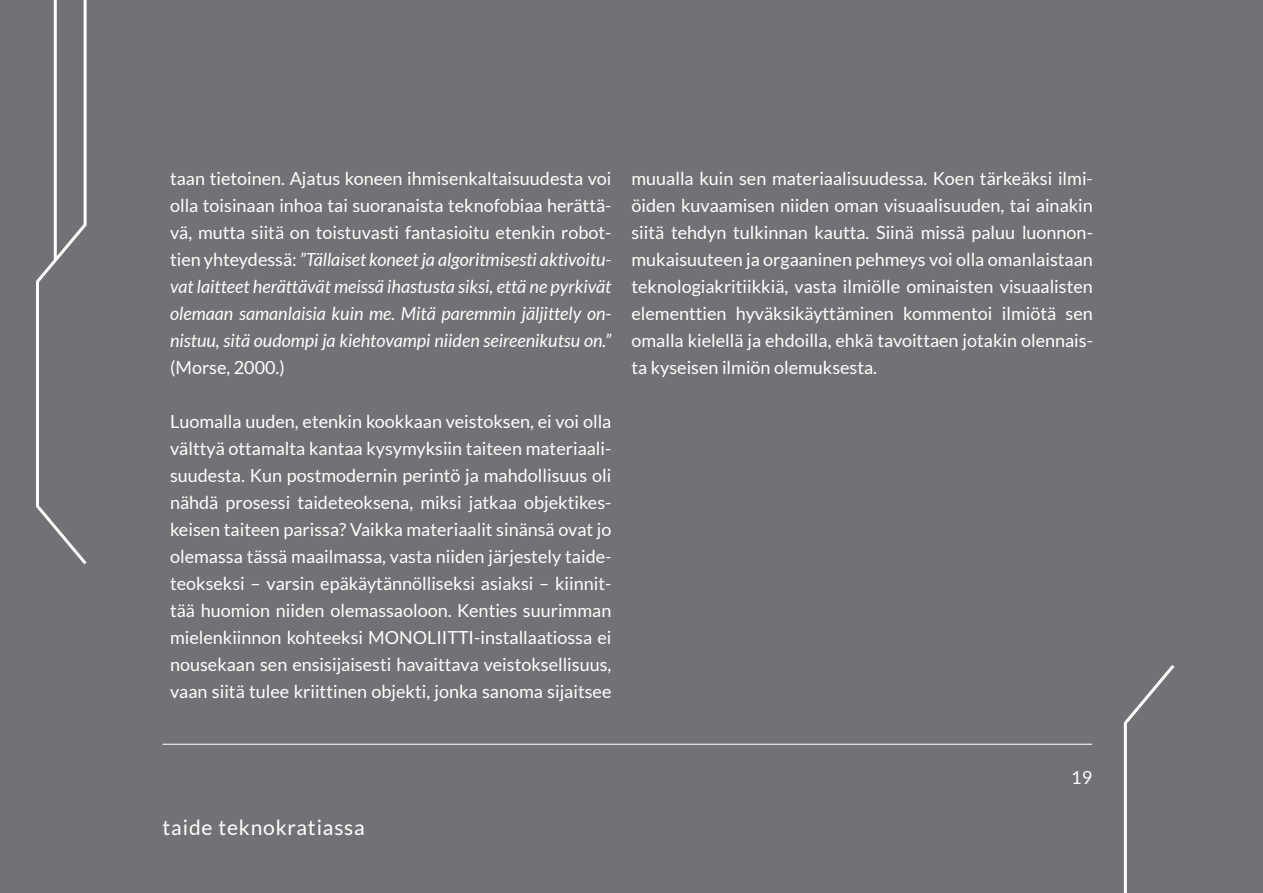
<style>
.page{position:relative;width:1263px;height:893px;background:#717275}
.page>*{position:absolute;margin:0;border:0;box-sizing:border-box;transform-origin:0 0}
.t1{font:21px "Lato";letter-spacing:.04em;color:#fff}
.t2{font:18px/27px "Lato";color:#fff;text-align:justify}
.t3{font:italic 18px/27px "Lato";color:#fff;text-align:justify}
.s1{font-style:normal}
</style>
<div class="page">
<hr style="left:1124px;top:723px;width:3px;height:170px;background:#fff">
<svg style="left:1123px;top:665px;width:52px;height:63px"></svg>
<hr style="left:84px;top:0;width:3px;height:225px;background:#fff">
<svg style="left:36px;top:220px;width:51px;height:62px"></svg>
<hr style="left:36px;top:281px;width:3px;height:225px;background:#fff">
<svg style="left:36px;top:506px;width:51px;height:59px"></svg>
<hr style="left:54px;top:0;width:3px;height:260px;background:#fff">
<hr style="left:163px;top:744px;width:929px;height:1px;background:#fff">
<p class="t3" style="left:170px;top:165px;width:443px"><span class="s1">taan tietoinen. Ajatus koneen ihmisenkaltaisuudesta voi olla toisinaan inhoa tai suoranaista teknofobiaa herättä&shy;vä, mutta siitä on toistuvasti fantasioitu etenkin robot&shy;tien yhteydessä:</span> ”Tällaiset koneet ja algoritmisesti aktivoitu&shy;vat laitteet herättävät meissä ihastusta siksi, että ne pyrkivät olemaan samanlaisia kuin me. Mitä paremmin jäljittely on&shy;nistuu, sitä oudompi ja kiehtovampi niiden seireenikutsu on.”</p>
<p class="t2" style="left:170px;top:353px;width:116px">(Morse, 2000.)</p>
<p class="t2" style="left:170px;top:407px;width:443px">Luomalla uuden, etenkin kookkaan veistoksen, ei voi olla välttyä ottamalta kantaa kysymyksiin taiteen materiaali&shy;suudesta. Kun postmodernin perintö ja mahdollisuus oli nähdä prosessi taideteoksena, miksi jatkaa objektikes&shy;keisen taiteen parissa? Vaikka materiaalit sinänsä ovat jo olemassa tässä maailmassa, vasta niiden järjestely taide&shy;teokseksi – varsin epäkäytännölliseksi asiaksi – kiinnit&shy;tää huomion niiden olemassaoloon. Kenties suurimman mielenkiinnon kohteeksi MONOLIITTI-installaatiossa ei nousekaan sen ensisijaisesti havaittava veistoksellisuus, vaan siitä tulee kriittinen objekti, jonka sanoma sijaitsee</p>
<p class="t2" style="left:631px;top:164px;width:463px">muualla kuin sen materiaalisuudessa. Koen tärkeäksi ilmi&shy;öiden kuvaamisen niiden oman visuaalisuuden, tai ainakin siitä tehdyn tulkinnan kautta. Siinä missä paluu luonnon&shy;mukaisuuteen ja orgaaninen pehmeys voi olla omanlaistaan teknologiakritiikkiä, vasta ilmiölle ominaisten visuaalisten elementtien hyväksikäyttäminen kommentoi ilmiötä sen omalla kielellä ja ehdoilla, ehkä tavoittaen jotakin olennais&shy;ta kyseisen ilmiön olemuksesta.</p>
<p class="t1" style="left:163px;top:816px;width:204px">taide teknokratiassa</p>
<p class="t2" style="left:1071px;top:764px;width:22px">19</p>
</div>
